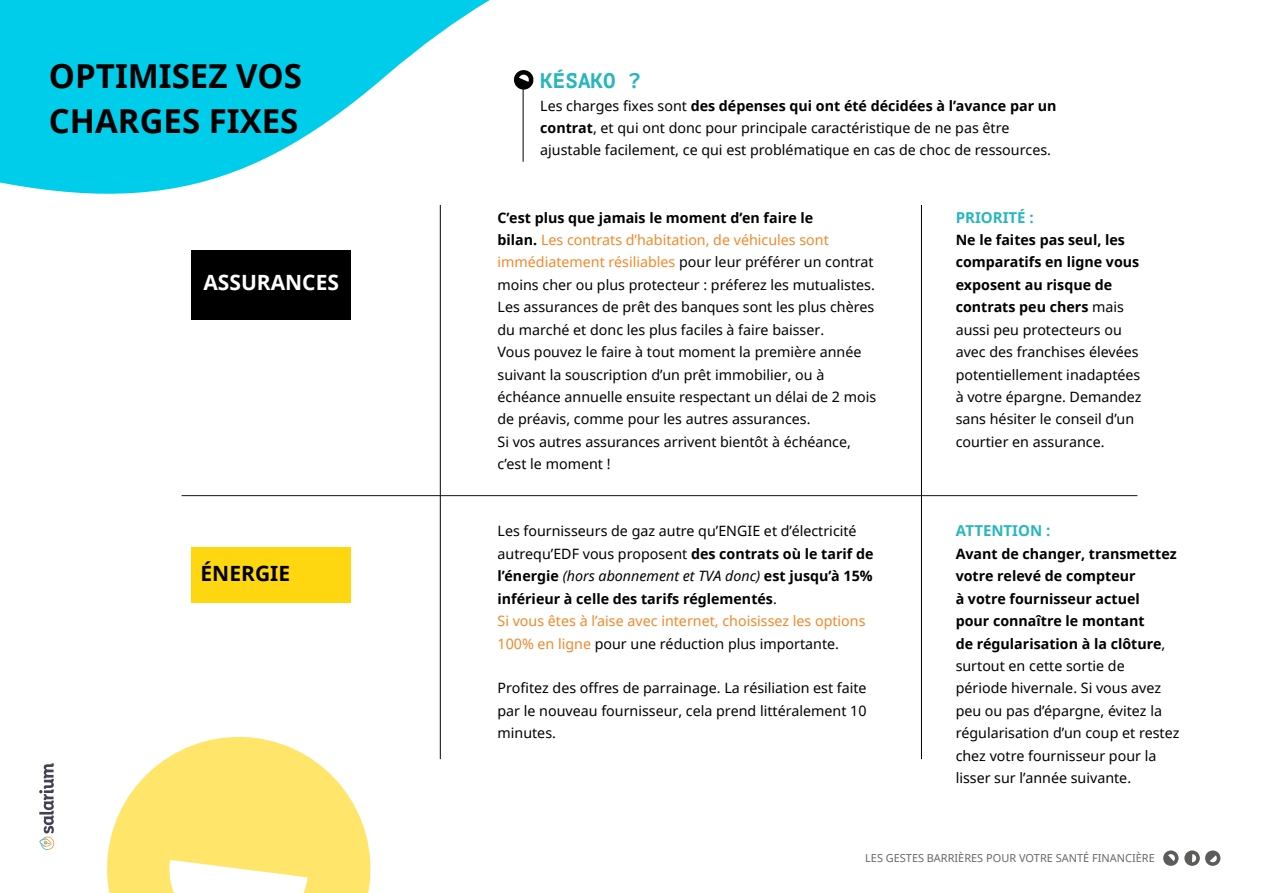
<style>
.page{position:relative;width:1263px;height:893px;background:#fff}
.page>*{position:absolute;margin:0;border:0;box-sizing:border-box;transform-origin:0 0}
.t1{font:700 33px/44.8px "Noto Sans";color:#000}
.t2{font:700 21px "Noto Sans";color:#fff}
.t3{font:700 21px "PT Mono";color:#28b6be}
.t4{font:700 21px "Noto Sans";color:#000}
.t5{font:700 15px "Noto Sans";color:#28b6be}
.t6{font:14.25px/22.4px "Noto Sans";color:#000}
.t7{font:10.95px "Noto Sans";color:#686868}
.s1{font-weight:700}
.s2{color:#f18828}
.s3{font-style:italic}
</style>
<div class="page">
<div style="left:192px;top:250px;width:159px;height:70px;background:#000"></div>
<div style="left:192px;top:548px;width:159px;height:55px;background:#ffd711"></div>
<svg style="left:0;top:0;width:523px;height:223px;fill:#00cdea"></svg>
<svg style="left:513px;top:70px;width:21px;height:20px"></svg>
<hr style="left:523px;top:86px;width:1px;height:76px;background:#000">
<hr style="left:440px;top:205px;width:1px;height:554px;background:#000">
<hr style="left:921px;top:205px;width:1px;height:554px;background:#000">
<hr style="left:182px;top:495px;width:955px;height:1px;background:#121427">
<svg style="left:1163px;top:850px;width:15px;height:16px"></svg>
<svg style="left:1184px;top:850px;width:36px;height:16px"></svg>
<svg style="left:39px;top:763px;width:15px;height:87px"></svg>
<svg style="left:107px;top:736px;width:264px;height:157px"></svg>
<h1 class="t1" style="left:49px;top:53px;width:254px">OPTIMISEZ VOS<br>CHARGES FIXES</h1>
<h2 class="t3" style="left:540px;top:68px;width:102px">KÉSAKO ?</h2>
<p class="t6" style="left:540px;top:94px;width:518px">Les charges fixes sont <span class="s1">des dépenses qui ont été décidées à l’avance par un contrat</span>, et qui ont donc pour principale caractéristique de ne pas être ajustable facilement, ce qui est problématique en cas de choc de ressources.</p>
<h2 class="t2" style="left:203px;top:267px;width:137px">ASSURANCES</h2>
<h2 class="t4" style="left:201px;top:559px;width:91px">ÉNERGIE</h2>
<p class="t6" style="left:497px;top:206px;width:380px"><span class="s1">C’est plus que jamais le moment d’en faire le<br>bilan.</span> <span class="s2">Les contrats d’habitation, de véhicules sont immédiatement résiliables</span> pour leur préférer un contrat moins cher ou plus protecteur : préferez les mutualistes.<br>Les assurances de prêt des banques sont les plus chères du marché et donc les plus faciles à faire baisser.<br>Vous pouvez le faire à tout moment la première année suivant la souscription d’un prêt immobilier, ou à échéance annuelle ensuite respectant un délai de 2 mois de préavis, comme pour les autres assurances.<br>Si vos autres assurances arrivent bientôt à échéance, c’est le moment !</p>
<p class="t6" style="left:497px;top:520px;width:377px">Les fournisseurs de gaz autre qu’ENGIE et d’électricité autrequ’EDF vous proposent <span class="s1">des contrats où le tarif de l’énergie</span> <span class="s3">(hors abonnement et TVA donc)</span> <span class="s1">est jusqu’à 15% inférieur à celle des tarifs réglementés</span>.<br><span class="s2">Si vous êtes à l’aise avec internet, choisissez les options 100% en ligne</span> pour une réduction plus importante.</p>
<p class="t6" style="left:497px;top:677px;width:371px;text-align:justify">Profitez des offres de parrainage. La résiliation est faite par le nouveau fournisseur, cela prend littéralement 10 minutes.</p>
<p class="t5" style="left:956px;top:207px;width:80px">PRIORITÉ :</p>
<p class="t6" style="left:956px;top:228px;width:187px"><span class="s1">Ne le faites pas seul, les comparatifs en ligne vous exposent au risque de contrats peu chers</span> mais aussi peu protecteurs ou avec des franchises élevées potentiellement inadaptées à votre épargne. Demandez sans hésiter le conseil d’un courtier en assurance.</p>
<p class="t5" style="left:956px;top:520px;width:96px">ATTENTION :</p>
<p class="t6" style="left:956px;top:542px;width:225px"><span class="s1">Avant de changer, transmettez votre relevé de compteur<br>à votre fournisseur actuel<br>pour connaître le montant<br>de régularisation à la clôture</span>, surtout en cette sortie de période hivernale. Si vous avez peu ou pas d’épargne, évitez la régularisation d’un coup et restez chez votre fournisseur pour la lisser sur l’année suivante.</p>
<p class="t7" style="left:865px;top:851px;width:291px">LES GESTES BARRIÈRES POUR VOTRE SANTÉ FINANCIÈRE</p>
</div>
